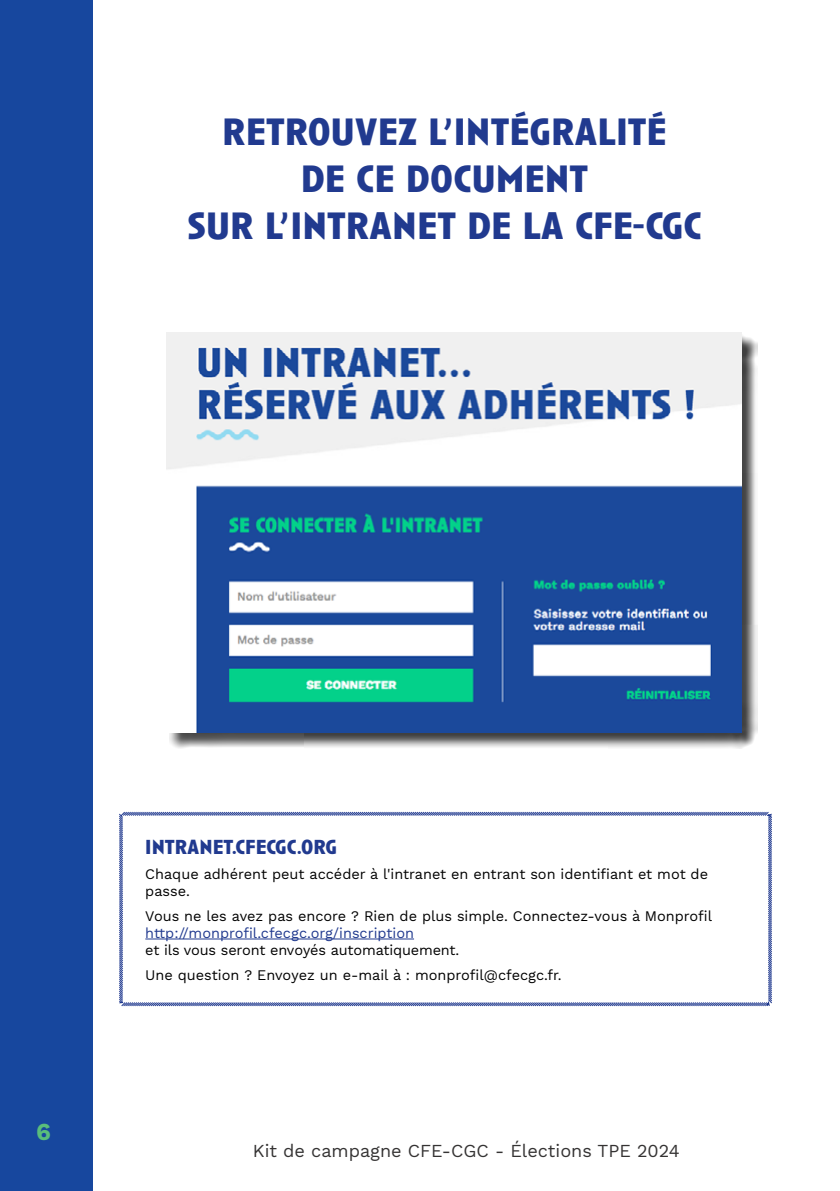
<style>
.page{position:relative;width:840px;height:1191px;background:#fff}
.page>*{position:absolute;margin:0;border:0;box-sizing:border-box;transform-origin:0 0}
.t1{font:700 39.4px/47.2px "Anisette Pro";color:#213a8f;text-align:center}
.t2{font:700 24px "Work Sans";color:#59bd7b}
.t3{font:700 21px "Anisette Pro";color:#213a8f}
.t4{font:18px "Work Sans";color:#353333}
.t5{font:14.4px/17.4px "Work Sans";color:#000}
.t6{font:14.4px "Work Sans";color:#213a8f}
</style>
<div class="page">
<div style="left:0;top:0;width:93px;height:1191px;background:#17479e"></div>
<svg style="left:119px;top:811px;width:653px;height:196px"></svg>
<div style="left:168px;top:334px;width:589px;height:414px;background:#000;opacity:.75"></div>
<img style="left:166px;top:332px;width:574px;height:400px">
<h1 class="t1" style="left:187px;top:106px;width:515px">RETROUVEZ L’INTÉGRALITÉ<br>DE CE DOCUMENT<br>SUR L’INTRANET DE LA CFE-CGC</h1>
<h2 class="t2" style="left:36px;top:1118px;width:16px">6</h2>
<h3 class="t3" style="left:145px;top:832px;width:193px">INTRANET.CFECGC.ORG</h3>
<p class="t5" style="left:145px;top:865px;width:564px">Chaque adhérent peut accéder à l'intranet en entrant son identifiant et mot de passe.</p>
<p class="t5" style="left:145px;top:907px;width:568px">Vous ne les avez pas encore ? Rien de plus simple. Connectez-vous à Monprofil</p>
<p class="t6" style="left:145px;top:924px;width:270px">http://monprofil.cfecgc.org/inscription</p>
<p class="t5" style="left:145px;top:938px;width:417px;line-height:24.8px">et ils vous seront envoyés automatiquement.<br>Une question ? Envoyez un e-mail à : monprofil@cfecgc.fr.</p>
<p class="t4" style="left:253px;top:1140px;width:428px">Kit de campagne CFE-CGC - Élections TPE 2024</p>
</div>
